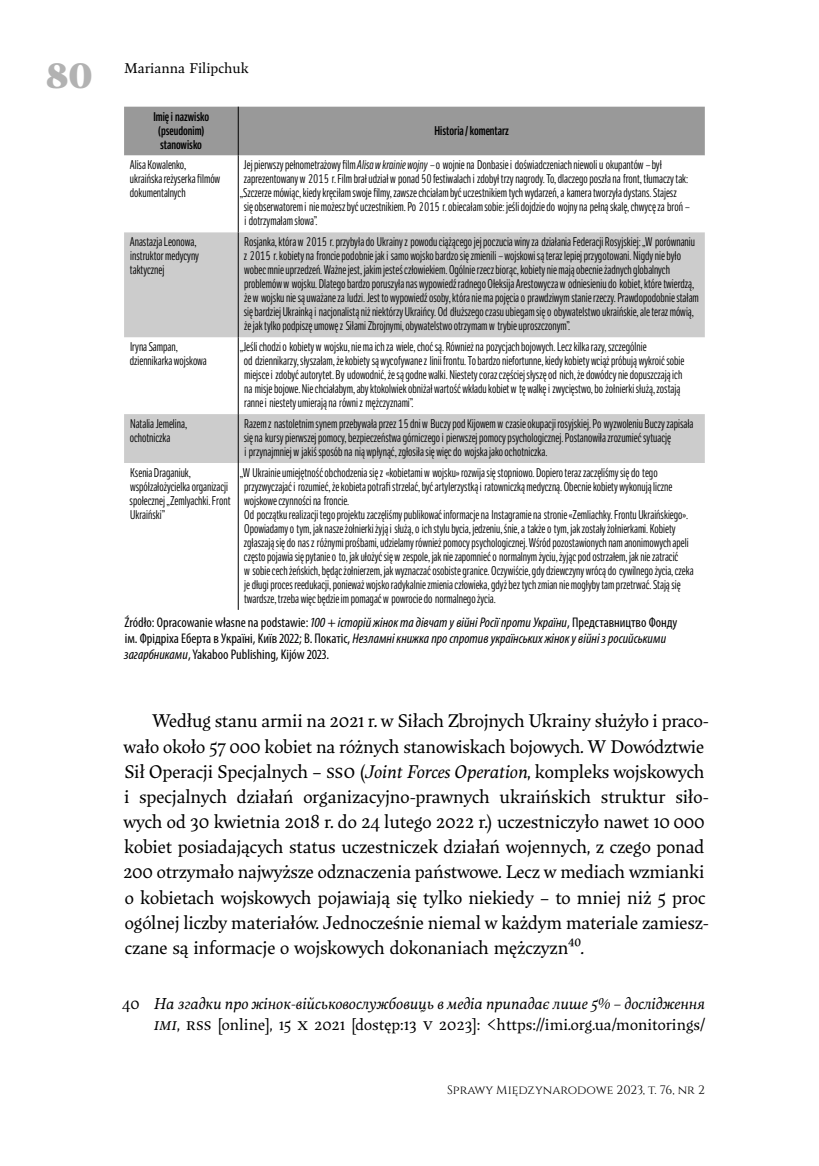
<style>
.page{position:relative;width:819px;height:1166px;background:#fff}
.page>*{position:absolute;margin:0;border:0;box-sizing:border-box;transform-origin:0 0}
.t1{font:900 35px "Cinzel";color:#b2b2b2}
.t2{font:19.25px/25.2px "Maecenas";letter-spacing:-.01em;color:#000}
.t3{font:16.62px/20.1px "Maecenas";color:#000;text-align:right}
.t4{font:14.88px "Maecenas";letter-spacing:-.005em;color:#000}
.t5{font:condensed 14px/15.8px "Myriad Pro";color:#000}
.t6{font:12.25px/14px "LFT Etica Compressed";color:#000}
.t7{font:600 12.25px/14px "LFT Etica Compressed";color:#000;text-align:center}
.t8{font:12.25px "Cinzel";color:#000}
.s1{font-style:italic}
</style>
<div class="page">
<div style="left:124px;top:107px;width:580px;height:49px;background:#999"></div>
<svg style="left:124px;top:232px;width:580px;height:231px;fill:#ccc"></svg>
<hr style="left:238px;top:107px;width:1px;height:49px;background:#000">
<hr style="left:238px;top:156px;width:1px;height:76px;background:#000">
<hr style="left:238px;top:232px;width:1px;height:105px;background:#000">
<hr style="left:238px;top:337px;width:1px;height:77px;background:#000">
<hr style="left:238px;top:414px;width:1px;height:49px;background:#000">
<hr style="left:238px;top:463px;width:1px;height:147px;background:#000">
<h1 class="t1" style="left:46px;top:55px;width:48px">80</h1>
<p class="t4" style="left:124px;top:63px;width:126px">Marianna Filipchuk</p>
<p class="t7" style="left:153px;top:110px;width:57px">Imię i nazwisko (pseudonim) stanowisko</p>
<p class="t7" style="left:434px;top:124px;width:76px">Historia / komentarz</p>
<p class="t6" style="left:130px;top:159px;width:92px">Alisa Kowalenko, ukraińska reżyserka filmów dokumentalnych</p>
<p class="t6" style="left:244px;top:159px;width:420px">Jej pierwszy pełnometrażowy film <span class="s1">Alisa w krainie wojny</span> – o wojnie na Donbasie i doświadczeniach niewoli u okupantów – był</p>
<p class="t6" style="left:244px;top:173px;width:446px">zaprezentowany w 2015 r. Film brał udział w ponad 50 festiwalach i zdobył trzy nagrody. To, dlaczego poszła na front, tłumaczy tak:</p>
<p class="t6" style="left:240px;top:187px;width:438px">„Szczerze mówiąc, kiedy kręciłam swoje filmy, zawsze chciałam być uczestnikiem tych wydarzeń, a kamera tworzyła dystans. Stajesz</p>
<p class="t6" style="left:244px;top:201px;width:447px">się obserwatorem i nie możesz być uczestnikiem. Po 2015 r. obiecałam sobie: jeśli dojdzie do wojny na pełną skalę, chwycę za broń –</p>
<p class="t6" style="left:244px;top:215px;width:75px">i dotrzymałam słowa”.</p>
<p class="t6" style="left:130px;top:236px;width:71px">Anastazja Leonowa, instruktor medycyny taktycznej</p>
<p class="t6" style="left:244px;top:236px;width:456px">Rosjanka, która w 2015 r. przybyła do Ukrainy z powodu ciążącego jej poczucia winy za działania Federacji Rosyjskiej: „W porównaniu z 2015 r. kobiety na froncie podobnie jak i samo wojsko bardzo się zmienili – wojskowi są teraz lepiej przygotowani. Nigdy nie było wobec mnie uprzedzeń. Ważne jest, jakim jesteś człowiekiem. Ogólnie rzecz biorąc, kobiety nie mają obecnie żadnych globalnych problemów w wojsku. Dlatego bardzo poruszyła nas wypowiedź radnego Ołeksija Arestowycza w odniesieniu do kobiet, które twierdzą, że w wojsku nie są uważane za ludzi. Jest to wypowiedź osoby, która nie ma pojęcia o prawdziwym stanie rzeczy. Prawdopodobnie stałam się bardziej Ukrainką i nacjonalistą niż niektórzy Ukraińcy. Od dłuższego czasu ubiegam się o obywatelstwo ukraińskie, ale teraz mówią, że jak tylko podpiszę umowę z Siłami Zbrojnymi, obywatelstwo otrzymam w trybie uproszczonym”.</p>
<p class="t6" style="left:130px;top:341px;width:78px">Iryna Sampan, dziennikarka wojskowa</p>
<p class="t6" style="left:244px;top:341px;width:442px;text-indent:-4px">„Jeśli chodzi o kobiety w wojsku, nie ma ich za wiele, choć są. Również na pozycjach bojowych. Lecz kilka razy, szczególnie<br>od dziennikarzy, słyszałam, że kobiety są wycofywane z linii frontu. To bardzo niefortunne, kiedy kobiety wciąż próbują wykroić sobie miejsce i zdobyć autorytet. By udowodnić, że są godne walki. Niestety coraz częściej słyszę od nich, że dowódcy nie dopuszczają ich na misje bojowe. Nie chciałabym, aby ktokolwiek obniżał wartość wkładu kobiet w tę walkę i zwycięstwo, bo żołnierki służą, zostają ranne i niestety umierają na równi z mężczyznami”.</p>
<p class="t6" style="left:130px;top:418px;width:59px">Natalia Jemelina, ochotniczka</p>
<p class="t6" style="left:244px;top:418px;width:451px">Razem z nastoletnim synem przebywała przez 15 dni w Buczy pod Kijowem w czasie okupacji rosyjskiej. Po wyzwoleniu Buczy zapisała się na kursy pierwszej pomocy, bezpieczeństwa górniczego i pierwszej pomocy psychologicznej. Postanowiła zrozumieć sytuację<br>i przynajmniej w jakiś sposób na nią wpłynąć, zgłosiła się więc do wojska jako ochotniczka.</p>
<p class="t6" style="left:130px;top:467px;width:102px">Ksenia Draganiuk, współzałożycielka organizacji społecznej „Zemlyachki. Front<br>Ukraiński”</p>
<p class="t6" style="left:244px;top:467px;width:451px;text-indent:-4px">„W Ukrainie umiejętność obchodzenia się z «kobietami w wojsku» rozwija się stopniowo. Dopiero teraz zaczęliśmy się do tego przyzwyczajać i rozumieć, że kobieta potrafi strzelać, być artylerzystką i ratowniczką medyczną. Obecnie kobiety wykonują liczne wojskowe czynności na froncie.<br>Od początku realizacji tego projektu zaczęliśmy publikować informacje na Instagramie na stronie «Zemliachky. Frontu Ukraińskiego».<br>Opowiadamy o tym, jak nasze żołnierki żyją i służą, o ich stylu bycia, jedzeniu, śnie, a także o tym, jak zostały żołnierkami. Kobiety zgłaszają się do nas z różnymi prośbami, udzielamy również pomocy psychologicznej. Wśród pozostawionych nam anonimowych apeli często pojawia się pytanie o to, jak ułożyć się w zespole, jak nie zapomnieć o normalnym życiu, żyjąc pod ostrzałem, jak nie zatracić<br>w sobie cech żeńskich, będąc żołnierzem, jak wyznaczać osobiste granice. Oczywiście, gdy dziewczyny wrócą do cywilnego życia, czeka je długi proces reedukacji, ponieważ wojsko radykalnie zmienia człowieka, gdyż bez tych zmian nie mogłyby tam przetrwać. Stają się twardsze, trzeba więc będzie im pomagać w powrocie do normalnego życia.</p>
<p class="t5" style="left:124px;top:616px;width:554px">Źródło: Opracowanie własne na podstawie: <span class="s1">100 + історій жінок та дівчат у війні Росії проти України</span>, Представництво Фонду ім. Фрідріха Еберта в Україні, Kиїв 2022; В. Покатіс, <span class="s1">Незламні книжка про спротив українських жінок у війні з росийськими загарбниками</span>, Yakaboo Publishing, Kijów 2023.</p>
<p class="t2" style="left:123px;top:710px;width:587px;text-indent:29px">Według stanu armii na 2021 r. w Siłach Zbrojnych Ukrainy służyło i praco&shy;wało około 57 000 kobiet na różnych stanowiskach bojowych. W Dowództwie Sił Operacji Specjalnych – sso (<span class="s1">Joint Forces Operation</span>, kompleks wojskowych i specjalnych działań organizacyjno-prawnych ukraińskich struktur siło&shy;wych od 30 kwietnia 2018 r. do 24 lutego 2022 r.) uczestniczyło nawet 10 000 kobiet posiadających status uczestniczek działań wojennych, z czego ponad 200 otrzymało najwyższe odznaczenia państwowe. Lecz w mediach wzmianki o kobietach wojskowych pojawiają się tylko niekiedy – to mniej niż 5 proc ogólnej liczby materiałów. Jednocześnie niemal w każdym materiale zamiesz&shy;czane są informacje o wojskowych dokonaniach mężczyzn⁴⁰.</p>
<h3 class="t3" style="left:122px;top:995px;width:584px">40 <span class="s1">На згадки про жінок-військовослужбовиць в медіа припадає лише 5% – дослідження імі</span>, rss [online], 15 x 2021 [dostęp:13 v 2023]: &lt;https://imi.org.ua/monitorings/</h3>
<p class="t8" style="left:447px;top:1082px;width:259px">Sprawy Międzynarodowe 2023, t. 76, nr 2</p>
</div>
